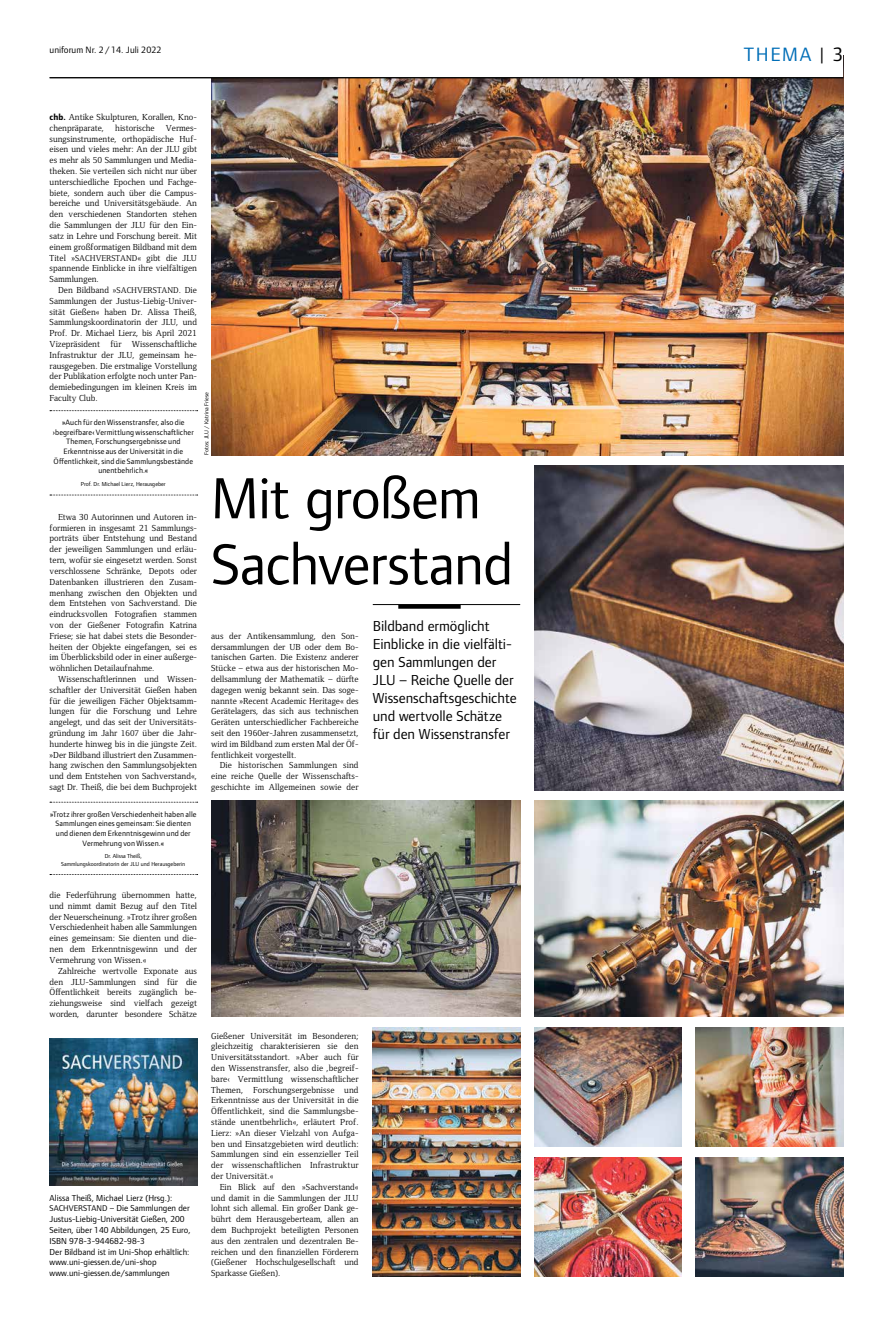
<style>
.page{position:relative;width:893px;height:1333px;background:#fff}
.page>*{position:absolute;margin:0;border:0;box-sizing:border-box;transform-origin:0 0}
.t1{font:60px/66px "Foundry Form Sans";letter-spacing:-.015em;color:#000}
.t2{font:20px "Foundry Form Sans";letter-spacing:.08em;color:#006eb7}
.t3{font:15px/18px "Foundry Form Sans";letter-spacing:-.005em;color:#000}
.t4{font:9.5px "Foundry Form Sans";color:#000}
.t5{font:9px/10.8px "Foundry Form Serif";color:#000;text-align:justify}
.t6{font:9px/10.8px "Foundry Form Sans";color:#000}
.t7{font:8px/9.6px "Foundry Form Sans";letter-spacing:.015em;color:#000;text-align:center}
.t8{font:6px/7.2px "Foundry Form Sans";color:#000;text-align:center}
.s1{color:#000}
.s2{font-family:"Foundry Form Sans";font-weight:700}
.s3{font-weight:700}
.s4{font-size:8.6px}
</style>
<div class="page">
<img style="left:534px;top:465px;width:309px;height:325px">
<img style="left:50px;top:1038px;width:147px;height:147px">
<img style="left:211px;top:79px;width:632px;height:376px">
<hr style="left:373px;top:604px;width:147px;height:1px;background:#000">
<hr style="left:398px;top:604px;width:63px;height:4px;background:#000">
<img style="left:534px;top:800px;width:309px;height:216px">
<img style="left:211px;top:800px;width:309px;height:216px">
<svg style="left:50px;top:410px;width:148px;height:1px"></svg>
<svg style="left:50px;top:494px;width:148px;height:1px"></svg>
<svg style="left:50px;top:801px;width:148px;height:1px"></svg>
<svg style="left:50px;top:874px;width:148px;height:1px"></svg>
<img style="left:696px;top:1027px;width:147px;height:119px">
<img style="left:534px;top:1027px;width:148px;height:119px">
<img style="left:373px;top:1027px;width:147px;height:249px">
<img style="left:696px;top:1157px;width:147px;height:119px">
<img style="left:534px;top:1157px;width:148px;height:119px">
<hr style="left:50px;top:78px;width:793px;height:1px;background:#000">
<p class="t4" style="left:50px;top:45px;width:113px">uniforum Nr. 2/14. Juli 2022</p>
<h2 class="t2" style="left:744px;top:43px;width:101px">THEMA <span class="s1">| 3</span></h2>
<p class="t5" style="left:50px;top:112px;width:149px"><span class="s2">chb</span><span class="s3">.</span> Antike Skulpturen, Korallen, Kno&shy;chenpräparate, historische Vermes&shy;sungsinstrumente, orthopädische Huf&shy;eisen und vieles mehr: An der JLU gibt es mehr als 50 Sammlungen und Media&shy;theken. Sie verteilen sich nicht nur über unterschiedliche Epochen und Fachge&shy;biete, sondern auch über die Campus&shy;bereiche und Universitätsgebäude. An den verschiedenen Standorten stehen die Sammlungen der JLU für den Ein&shy;satz in Lehre und Forschung bereit. Mit einem großformatigen Bildband mit dem Titel »<span class="s4">SACHVERSTAND</span>« gibt die JLU spannende Einblicke in ihre vielfältigen Sammlungen.</p>
<p class="t5" style="left:50px;top:284px;width:149px;text-indent:8px">Den Bildband »<span class="s4">SACHVERSTAND</span>. Die Sammlungen der Justus-Liebig-Univer&shy;sität Gießen« haben Dr. Alissa Theiß, Sammlungskoordinatorin der JLU, und Prof. Dr. Michael Lierz, bis April 2021<br>Vizepräsident für Wissenschaftliche Infrastruktur der JLU, gemeinsam he&shy;rausgegeben. Die erstmalige Vorstellung der Publikation erfolgte noch unter Pan&shy;demiebedingungen im kleinen Kreis im Faculty Club.</p>
<p class="t8" style="left:203px;top:455px;width:65px;rotate:-90deg">Fotos: JLU / Katrina Friese</p>
<p class="t7" style="left:53px;top:418px;width:142px">»Auch für den Wissenstransfer, also die ›begreifbare‹ Vermittlung wissenschaftlicher Themen, Forschungsergebnisse und Erkenntnisse aus der Universität in die Öffentlichkeit, sind die Sammlungsbestände unentbehrlich.«</p>
<p class="t8" style="left:81px;top:480px;width:86px">Prof. Dr. Michael Lierz, Herausgeber</p>
<h1 class="t1" style="left:211px;top:465px;width:304px">Mit großem<br>Sachverstand</h1>
<p class="t5" style="left:50px;top:511px;width:149px;text-indent:9px">Etwa 30 Autorinnen und Autoren in&shy;formieren in insgesamt 21 Sammlungs&shy;porträts über Entstehung und Bestand der jeweiligen Sammlungen und erläu&shy;tern, wofür sie eingesetzt werden. Sonst verschlossene Schränke, Depots oder Datenbanken illustrieren den Zusam&shy;menhang zwischen den Objekten und dem Entstehen von Sachverstand. Die eindrucksvollen Fotografien stammen von der Gießener Fotografin Katrina Friese; sie hat dabei stets die Besonder&shy;heiten der Objekte eingefangen, sei es im Überblicksbild oder in einer außerge&shy;wöhnlichen Detailaufnahme.</p>
<p class="t5" style="left:50px;top:673px;width:149px;text-indent:9px">Wissenschaftlerinnen und Wissen&shy;schaftler der Universität Gießen haben für die jeweiligen Fächer Objektsamm&shy;lungen für die Forschung und Lehre angelegt, und das seit der Universitäts&shy;gründung im Jahr <span class="s4">1607</span> über die Jahr&shy;hunderte hinweg bis in die jüngste Zeit. »Der Bildband illustriert den Zusammen&shy;hang zwischen den Sammlungsobjekten und dem Entstehen von Sachverstand«, sagt Dr. Theiß, die bei dem Buchprojekt</p>
<h3 class="t3" style="left:373px;top:617px;width:145px">Bildband ermöglicht<br>Einblicke in die vielfälti&shy;gen Sammlungen der<br>JLU – Reiche Quelle der<br>Wissenschaftsgeschichte und wertvolle Schätze für den Wissenstransfer</h3>
<p class="t5" style="left:211px;top:630px;width:149px">aus der Antikensammlung, den Son&shy;dersammlungen der UB oder dem Bo&shy;tanischen Garten. Die Existenz anderer Stücke – etwa aus der historischen Mo&shy;dellsammlung der Mathematik – dürfte dagegen wenig bekannt sein. Das soge&shy;nannte »Recent Academic Heritage« des Gerätelagers, das sich aus technischen Geräten unterschiedlicher Fachbereiche seit den 1960er-Jahren zusammensetzt, wird im Bildband zum ersten Mal der Öf&shy;fentlichkeit vorgestellt.</p>
<p class="t5" style="left:211px;top:760px;width:149px;text-indent:9px">Die historischen Sammlungen sind eine reiche Quelle der Wissenschafts&shy;geschichte im Allgemeinen sowie der</p>
<p class="t7" style="left:50px;top:809px;width:148px">»Trotz ihrer großen Verschiedenheit haben alle Sammlungen eines gemeinsam: Sie dienten und dienen dem Erkenntnisgewinn und der Vermehrung von Wissen.«</p>
<p class="t8" style="left:61px;top:852px;width:125px">Dr. Alissa Theiß,<br>Sammlungskoordinatorin der JLU und Herausgeberin</p>
<p class="t5" style="left:50px;top:889px;width:149px">die Federführung übernommen hatte, und nimmt damit Bezug auf den Titel der Neuerscheinung. »Trotz ihrer großen Verschiedenheit haben alle Sammlungen eines gemeinsam: Sie dienten und die&shy;nen dem Erkenntnisgewinn und der Vermehrung von Wissen.«</p>
<p class="t5" style="left:50px;top:965px;width:149px;text-indent:9px">Zahlreiche wertvolle Exponate aus den JLU-Sammlungen sind für die Öffentlichkeit bereits zugänglich be&shy;ziehungsweise sind vielfach gezeigt worden, darunter besondere Schätze</p>
<p class="t6" style="left:50px;top:1192px;width:143px">Alissa Theiß, Michael Lierz (Hrsg.):<br><span class="s4">SACHVERSTAND</span> – Die Sammlungen der Justus-Liebig-Universität Gießen, 200<br>Seiten, über 140 Abbildungen, 25 Euro, ISBN 978-3-944682-98-3<br>Der Bildband ist im Uni-Shop erhältlich: www.uni-giessen.de/uni-shop www.uni-giessen.de/sammlungen</p>
<p class="t5" style="left:211px;top:1030px;width:149px">Gießener Universität im Besonderen; gleichzeitig charakterisieren sie den Universitätsstandort. »Aber auch für den Wissenstransfer, also die ,begreif&shy;bare‹ Vermittlung wissenschaftlicher Themen, Forschungsergebnisse und Erkenntnisse aus der Universität in die Öffentlichkeit, sind die Sammlungsbe&shy;stände unentbehrlich«, erläutert Prof.<br>Lierz: »An dieser Vielzahl von Aufga&shy;ben und Einsatzgebieten wird deutlich:<br>Sammlungen sind ein essenzieller Teil der wissenschaftlichen Infrastruktur der Universität.«</p>
<p class="t5" style="left:211px;top:1181px;width:149px;text-indent:9px">Ein Blick auf den »Sachverstand« und damit in die Sammlungen der JLU lohnt sich allemal. Ein großer Dank ge&shy;bührt dem Herausgeberteam, allen an dem Buchprojekt beteiligten Personen aus den zentralen und dezentralen Be&shy;reichen und den finanziellen Förderern (Gießener Hochschulgesellschaft und Sparkasse Gießen).</p>
</div>
